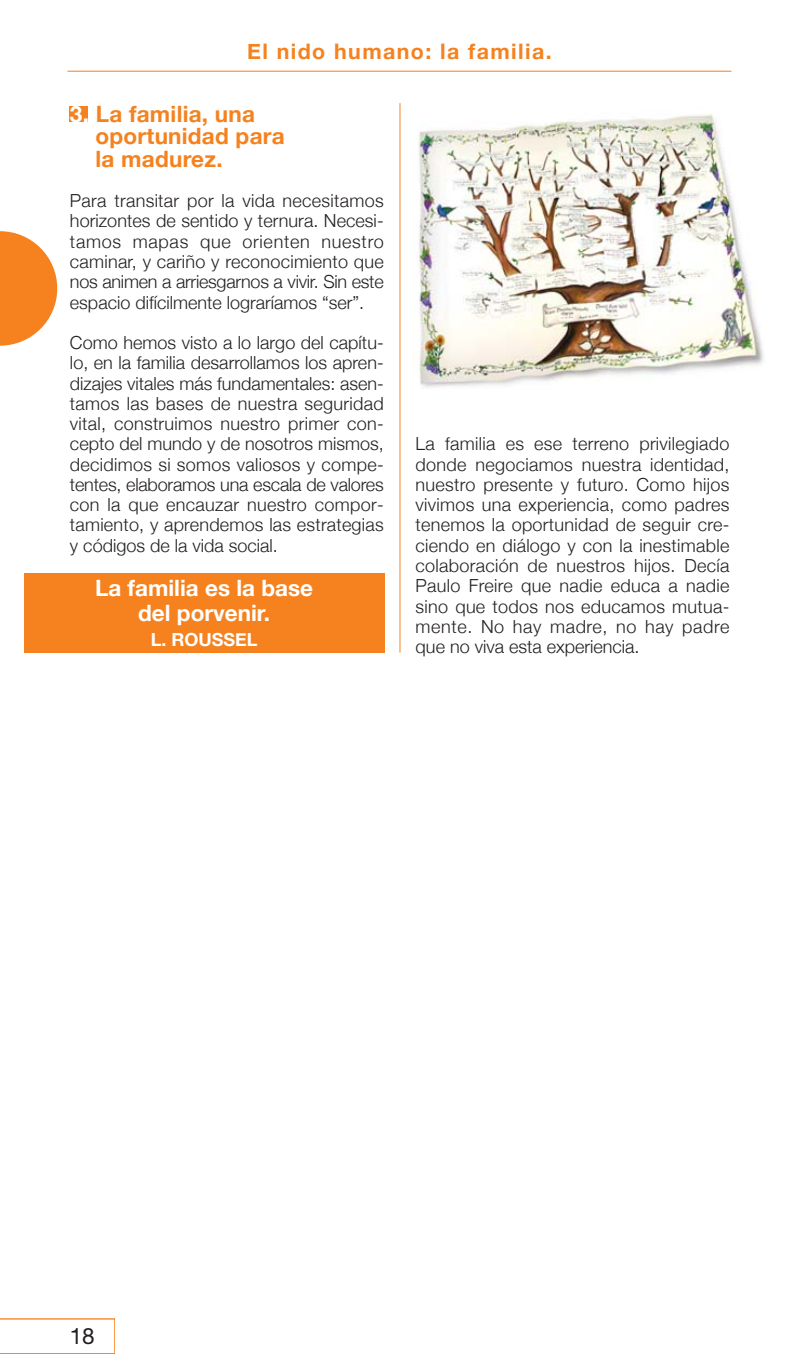
<style>
.page{position:relative;width:798px;height:1372px;background:#fff}
.page>*{position:absolute;margin:0;border:0;box-sizing:border-box;transform-origin:0 0}
.t1{font:700 22.5px/22.3px "Helvetica Neue";letter-spacing:.01em;color:#f5821f}
.t2{font:700 22.5px/24.8px "Helvetica Neue";color:#fff;text-align:center}
.t3{font:22.5px "Helvetica Neue";color:#231f20}
.t4{font:700 21.38px "Helvetica Neue";letter-spacing:.065em;color:#f5821f}
.t5{font:300 18px/20.2px "Helvetica Neue";color:#231f20;text-align:justify}
.t6{font:700 18px "Helvetica Neue";color:#fff}
.s1{color:#fff}
</style>
<div class="page">
<div style="left:69px;top:107px;width:18px;height:15px;background:#f5821f"></div>
<hr style="left:67px;top:71px;width:664px;height:1px;background:#f5821f">
<svg style="left:0;top:1318px;width:115px;height:35px"></svg>
<hr style="left:399px;top:103px;width:1px;height:549px;background:#f5821f">
<svg style="left:0;top:231px;width:57px;height:115px"></svg>
<div style="left:24px;top:572px;width:360px;height:80px;background:#f5821f"></div>
<img style="left:414px;top:114px;width:350px;height:274px">
<p class="t4" style="left:247px;top:38px;width:306px">El nido humano: la familia.</p>
<p class="t1" style="left:95px;top:102px;width:191px;text-indent:-26px"><span class="s1">3.</span> La familia, una oportunidad para la madurez.</p>
<p class="t5" style="left:70px;top:190px;width:315px">Para transitar por la vida necesitamos horizontes de sentido y ternura. Necesi&shy;tamos mapas que orienten nuestro caminar, y cariño y reconocimiento que nos animen a arriesgarnos a vivir. Sin este espacio difícilmente lograríamos “ser”.</p>
<p class="t5" style="left:70px;top:332px;width:315px">Como hemos visto a lo largo del capítu&shy;lo, en la familia desarrollamos los apren&shy;dizajes vitales más fundamentales: asen&shy;tamos las bases de nuestra seguridad vital, construimos nuestro primer con&shy;cepto del mundo y de nosotros mismos, decidimos si somos valiosos y compe&shy;tentes, elaboramos una escala de valores con la que encauzar nuestro compor&shy;tamiento, y aprendemos las estrategias y códigos de la vida social.</p>
<p class="t2" style="left:95px;top:575px;width:219px">La familia es la base del porvenir.</p>
<p class="t6" style="left:151px;top:628px;width:108px">L. ROUSSEL</p>
<p class="t5" style="left:415px;top:433px;width:315px">La familia es ese terreno privilegiado donde negociamos nuestra identidad, nuestro presente y futuro. Como hijos vivimos una experiencia, como padres tenemos la oportunidad de seguir cre&shy;ciendo en diálogo y con la inestimable colaboración de nuestros hijos. Decía Paulo Freire que nadie educa a nadie sino que todos nos educamos mutua&shy;mente. No hay madre, no hay padre que no viva esta experiencia.</p>
<p class="t3" style="left:70px;top:1327px;width:27px">18</p>
</div>
